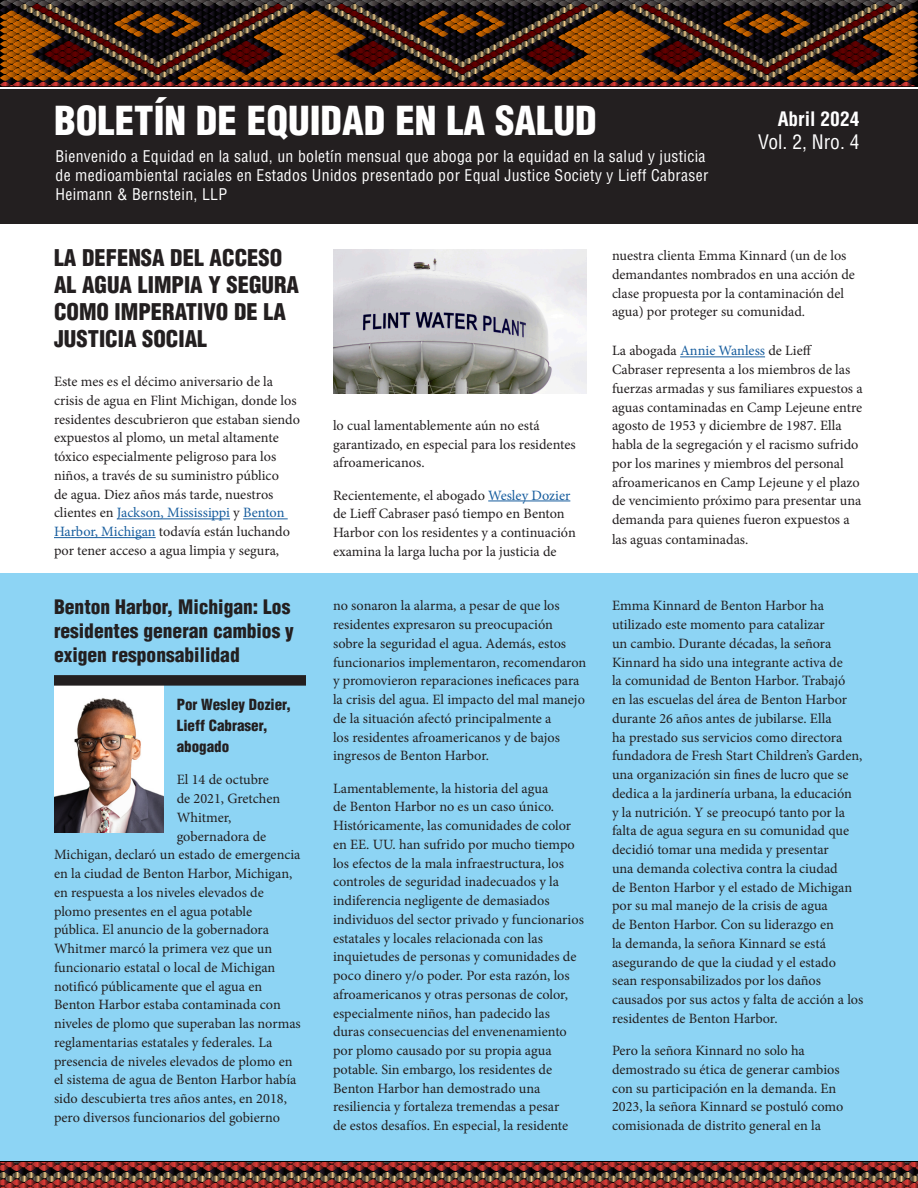
<style>
.page{position:relative;width:918px;height:1188px;background:#fff}
.page>*{position:absolute;margin:0;border:0;box-sizing:border-box;transform-origin:0 0}
.t1{font:900 condensed 39px "Helvetica LT Std";color:#fff}
.t2{font:900 condensed 22.5px/27px "Helvetica LT Std";color:#231f20}
.New_Body{font:900 condensed 19.5px/24px "Helvetica LT Std";color:#231f20}
.t3{font:condensed 19.5px "Helvetica LT Std";color:#fff}
.t4{font:700 condensed 19.5px "Helvetica LT Std";color:#fff}
.t5{font:condensed 15.75px/18.9px "Helvetica LT Std";letter-spacing:.02em;color:#fff}
.New_Body-2{font:900 condensed 15px/21px "Helvetica LT Std";color:#231f20}
.New_Body-3{font:14.25px/18.8px "Minion Pro";color:#231f20}
.s1{color:#175d9e}
</style>
<div class="page">
<div style="left:0;top:573px;width:918px;height:589px;background:#8dd4f4"></div>
<svg style="left:0;top:1162px;width:918px;height:26px;background:#77352c"></svg>
<svg style="left:0;top:0;width:918px;height:86px;background:#562d12"></svg>
<hr style="left:117px;top:519px;width:113px;height:1px;background:#175d9e">
<hr style="left:243px;top:519px;width:45px;height:1px;background:#175d9e">
<hr style="left:54px;top:537px;width:102px;height:1px;background:#175d9e">
<img style="left:333px;top:250px;width:253px;height:143px">
<img style="left:54px;top:686px;width:109px;height:146px">
<div style="left:54px;top:675px;width:252px;height:11px;background:#231f20"></div>
<hr style="left:488px;top:501px;width:82px;height:1px;background:#175d9e">
<hr style="left:680px;top:357px;width:85px;height:1px;background:#175d9e">
<div style="left:0;top:89px;width:918px;height:135px;background:#231f20"></div>
<p class="t1" style="left:54px;top:96px;width:544px">BOLETÍN DE EQUIDAD EN LA SALUD</p>
<p class="t5" style="left:56px;top:147px;width:654px">Bienvenido a Equidad en la salud, un boletín mensual que aboga por la equidad en la salud y justicia de medioambiental raciales en Estados Unidos presentado por Equal Justice Society y Lieff Cabraser</p>
<p class="t5" style="left:56px;top:185px;width:173px">Heimann &amp; Bernstein, LLP</p>
<p class="t4" style="left:778px;top:106px;width:83px">Abril 2024</p>
<p class="t3" style="left:758px;top:130px;width:103px">Vol. 2, Nro. 4</p>
<p class="t2" style="left:54px;top:244px;width:247px">LA DEFENSA DEL ACCESO<br>AL AGUA LIMPIA Y SEGURA<br>COMO IMPERATIVO DE LA<br>JUSTICIA SOCIAL</p>
<p class="New_Body-3" style="left:54px;top:372px;width:248px">Este mes es el décimo aniversario de la crisis de agua en Flint Michigan, donde los residentes descubrieron que estaban siendo expuestos al plomo, un metal altamente tóxico especialmente peligroso para los niños, a través de su suministro público<br>de agua. Diez años más tarde, nuestros clientes en <span class="s1">Jackson, Mississippi</span> y <span class="s1">Benton Harbor, Michigan</span> todavía están luchando por tener acceso a agua limpia y segura,</p>
<p class="New_Body" style="left:54px;top:595px;width:241px">Benton Harbor, Michigan: Los residentes generan cambios y exigen responsabilidad</p>
<p class="New_Body-2" style="left:177px;top:694px;width:116px">Por Wesley Dozier,<br>Lieff Cabraser, abogado</p>
<p class="New_Body-3" style="left:177px;top:771px;width:94px">El 14 de octubre</p>
<p class="New_Body-3" style="left:177px;top:789px;width:105px">de 2021, Gretchen</p>
<p class="New_Body-3" style="left:177px;top:808px;width:56px">Whitmer,</p>
<p class="New_Body-3" style="left:177px;top:827px;width:91px">gobernadora de</p>
<p class="New_Body-3" style="left:54px;top:846px;width:248px">Michigan, declaró un estado de emergencia</p>
<p class="New_Body-3" style="left:54px;top:864px;width:240px">en la ciudad de Benton Harbor, Michigan,</p>
<p class="New_Body-3" style="left:54px;top:883px;width:211px">en respuesta a los niveles elevados de</p>
<p class="New_Body-3" style="left:54px;top:902px;width:200px">plomo presentes en el agua potable</p>
<p class="New_Body-3" style="left:54px;top:921px;width:217px">pública. El anuncio de la gobernadora</p>
<p class="New_Body-3" style="left:54px;top:939px;width:220px">Whitmer marcó la primera vez que un</p>
<p class="New_Body-3" style="left:54px;top:958px;width:223px">funcionario estatal o local de Michigan</p>
<p class="New_Body-3" style="left:54px;top:977px;width:210px">notificó públicamente que el agua en</p>
<p class="New_Body-3" style="left:54px;top:996px;width:228px">Benton Harbor estaba contaminada con</p>
<p class="New_Body-3" style="left:54px;top:1014px;width:248px">niveles de plomo que superaban las normas</p>
<p class="New_Body-3" style="left:54px;top:1033px;width:220px">reglamentarias estatales y federales. La</p>
<p class="New_Body-3" style="left:54px;top:1052px;width:240px">presencia de niveles elevados de plomo en</p>
<p class="New_Body-3" style="left:54px;top:1071px;width:244px">el sistema de agua de Benton Harbor había</p>
<p class="New_Body-3" style="left:54px;top:1089px;width:234px">sido descubierta tres años antes, en 2018,</p>
<p class="New_Body-3" style="left:54px;top:1108px;width:228px">pero diversos funcionarios del gobierno</p>
<p class="New_Body-3" style="left:333px;top:416px;width:244px">lo cual lamentablemente aún no está garantizado, en especial para los residentes afroamericanos.</p>
<p class="New_Body-3" style="left:333px;top:486px;width:244px">Recientemente, el abogado <span class="s1">Wesley Dozier </span>de Lieff Cabraser pasó tiempo en Benton Harbor con los residentes y a continuación examina la larga lucha por la justicia de</p>
<p class="New_Body-3" style="left:333px;top:597px;width:255px">no sonaron la alarma, a pesar de que los residentes expresaron su preocupación sobre la seguridad el agua. Además, estos funcionarios implementaron, recomendaron y promovieron reparaciones ineficaces para la crisis del agua. El impacto del mal manejo de la situación afectó principalmente a<br>los residentes afroamericanos y de bajos ingresos de Benton Harbor.</p>
<p class="New_Body-3" style="left:333px;top:779px;width:252px">Lamentablemente, la historia del agua<br>de Benton Harbor no es un caso único.<br>Históricamente, las comunidades de color en EE. UU. han sufrido por mucho tiempo los efectos de la mala infraestructura, los controles de seguridad inadecuados y la indiferencia negligente de demasiados individuos del sector privado y funcionarios estatales y locales relacionada con las inquietudes de personas y comunidades de poco dinero y/o poder. Por esta razón, los afroamericanos y otras personas de color, especialmente niños, han padecido las duras consecuencias del envenenamiento por plomo causado por su propia agua potable. Sin embargo, los residentes de Benton Harbor han demostrado una resiliencia y fortaleza tremendas a pesar<br>de estos desafíos. En especial, la residente</p>
<p class="New_Body-3" style="left:612px;top:246px;width:245px">nuestra clienta Emma Kinnard (un de los demandantes nombrados en una acción de clase propuesta por la contaminación del agua) por proteger su comunidad.</p>
<p class="New_Body-3" style="left:612px;top:342px;width:252px">La abogada <span class="s1">Annie Wanless</span> de Lieff Cabraser representa a los miembros de las fuerzas armadas y sus familiares expuestos a aguas contaminadas en Camp Lejeune entre agosto de 1953 y diciembre de 1987. Ella habla de la segregación y el racismo sufrido por los marines y miembros del personal afroamericanos en Camp Lejeune y el plazo de vencimiento próximo para presentar una demanda para quienes fueron expuestos a</p>
<p class="New_Body-3" style="left:612px;top:531px;width:138px">las aguas contaminadas.</p>
<p class="New_Body-3" style="left:612px;top:597px;width:253px">Emma Kinnard de Benton Harbor ha utilizado este momento para catalizar<br>un cambio. Durante décadas, la señora Kinnard ha sido una integrante activa de<br>la comunidad de Benton Harbor. Trabajó<br>en las escuelas del área de Benton Harbor durante 26 años antes de jubilarse. Ella<br>ha prestado sus servicios como directora fundadora de Fresh Start Children’s Garden, una organización sin fines de lucro que se dedica a la jardinería urbana, la educación<br>y la nutrición. Y se preocupó tanto por la falta de agua segura en su comunidad que decidió tomar una medida y presentar<br>una demanda colectiva contra la ciudad<br>de Benton Harbor y el estado de Michigan por su mal manejo de la crisis de agua<br>de Benton Harbor. Con su liderazgo en<br>la demanda, la señora Kinnard se está asegurando de que la ciudad y el estado sean responsabilizados por los daños causados por sus actos y falta de acción a los residentes de Benton Harbor.</p>
<p class="New_Body-3" style="left:612px;top:1041px;width:233px">Pero la señora Kinnard no solo ha demostrado su ética de generar cambios con su participación en la demanda. En 2023, la señora Kinnard se postuló como comisionada de distrito general en la</p>
</div>
